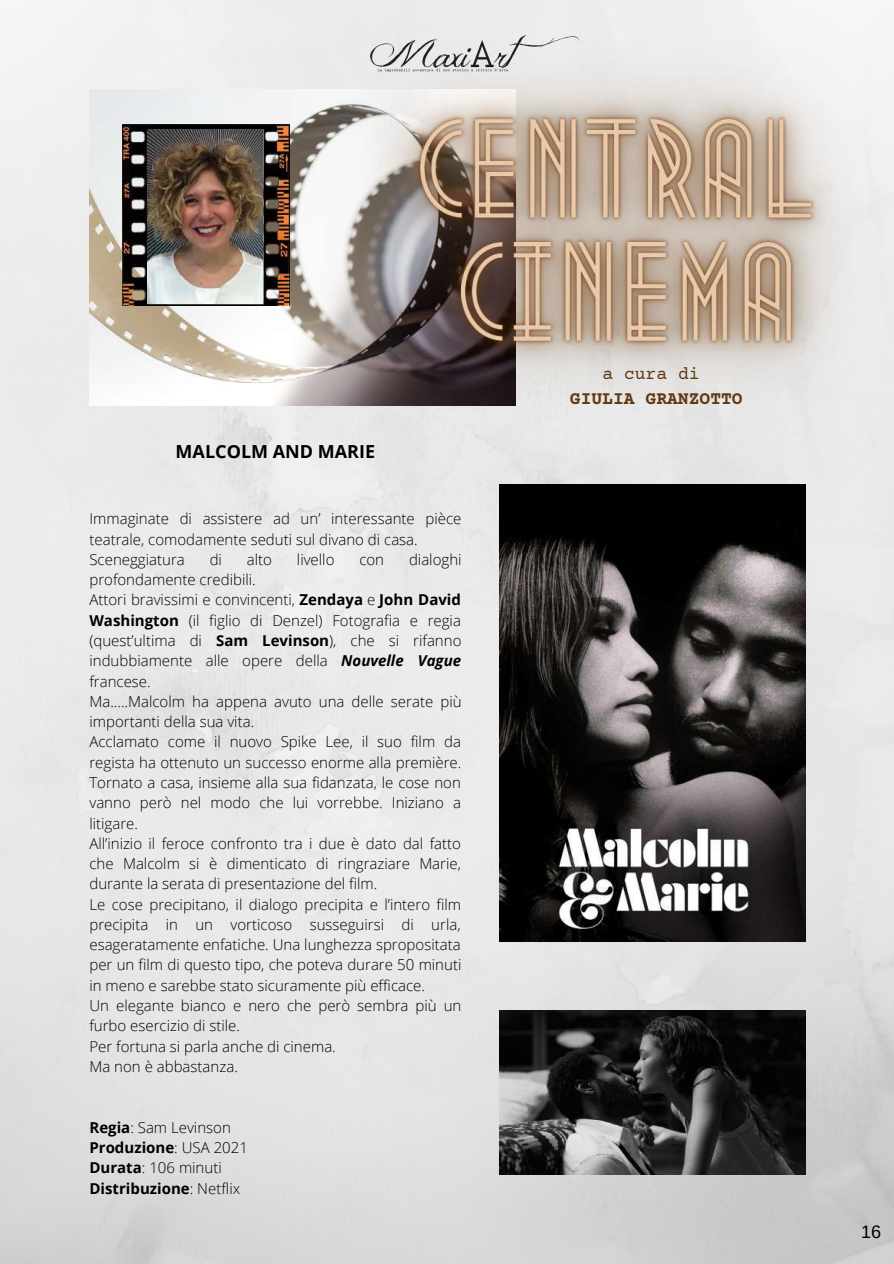
<style>
.page{position:relative;width:894px;height:1264px;background:#fff}
.page>*{position:absolute;margin:0;border:0;box-sizing:border-box;transform-origin:0 0}
.t1{font:700 18px "Open Sans";color:#000}
.t2{font:700 18px "Courier Prime";color:#603813}
.t3{font:18px "Courier Prime";color:#603813}
.t4{font:18px "Arimo";color:#000}
.t5{font:300 15px/20.2px "Open Sans";color:#000}
.s1{font-weight:700}
.s2{font-weight:700;font-style:italic}
</style>
<div class="page">
<img style="left:0;top:0;width:893px;height:1263px">
<img style="left:89px;top:89px;width:185px;height:317px">
<img style="left:122px;top:124px;width:152px;height:181px">
<img style="left:147px;top:129px;width:115px;height:174px">
<img style="left:500px;top:516px;width:305px;height:425px">
<img style="left:500px;top:1010px;width:305px;height:164px">
<img style="left:274px;top:0;width:619px;height:516px">
<p class="t1" style="left:175px;top:438px;width:201px">MALCOLM AND MARIE</p>
<p class="t5" style="left:89px;top:508px;width:373px">Immaginate di assistere ad un’ interessante pièce teatrale, comodamente seduti sul divano di casa.<br>Sceneggiatura</p>
<p class="t5" style="left:210px;top:549px;width:14px">di</p>
<p class="t5" style="left:247px;top:549px;width:27px">alto</p>
<p class="t5" style="left:297px;top:549px;width:39px">livello</p>
<p class="t5" style="left:359px;top:549px;width:26px">con</p>
<p class="t5" style="left:409px;top:549px;width:54px">dialoghi</p>
<p class="t5" style="left:89px;top:569px;width:373px">profondamente credibili.<br>Attori bravissimi e convincenti, <span class="s1">Zendaya</span> e <span class="s1">John David Washington</span> (il figlio di Denzel) Fotografia e regia (quest’ultima di <span class="s1">Sam Levinson</span>), che si rifanno indubbiamente alle opere della <span class="s2">Nouvelle Vague </span>francese.<br>Ma.....Malcolm ha appena avuto una delle serate più importanti della sua vita.<br>Acclamato come il nuovo Spike Lee, il suo film da regista ha ottenuto un successo enorme alla première.<br>Tornato a casa, insieme alla sua fidanzata, le cose non vanno però nel modo che lui vorrebbe. Iniziano a litigare.<br>All’inizio il feroce confronto tra i due è dato dal fatto che Malcolm si è dimenticato di ringraziare Marie, durante la serata di presentazione del film.<br>Le cose precipitano, il dialogo precipita e l’intero film precipita in un vorticoso susseguirsi di urla, esageratamente enfatiche. Una lunghezza spropositata per un film di questo tipo, che poteva durare 50 minuti in meno e sarebbe stato sicuramente più efficace.<br>Un elegante bianco e nero che però sembra più un furbo esercizio di stile.<br>Per fortuna si parla anche di cinema.<br>Ma non è abbastanza.</p>
<p class="t5" style="left:89px;top:1116px;width:160px"><span class="s1">Regia</span>: Sam Levinson<br><span class="s1">Produzione</span>: USA 2021<br><span class="s1">Durata</span>: 106 minuti<br><span class="s1">Distribuzione</span>: Netflix</p>
<p class="t3" style="left:602px;top:365px;width:99px">a cura di</p>
<p class="t2" style="left:569px;top:390px;width:174px">GIULIA GRANZOTTO</p>
<p class="t4" style="left:860px;top:1221px;width:22px">16</p>
</div>
